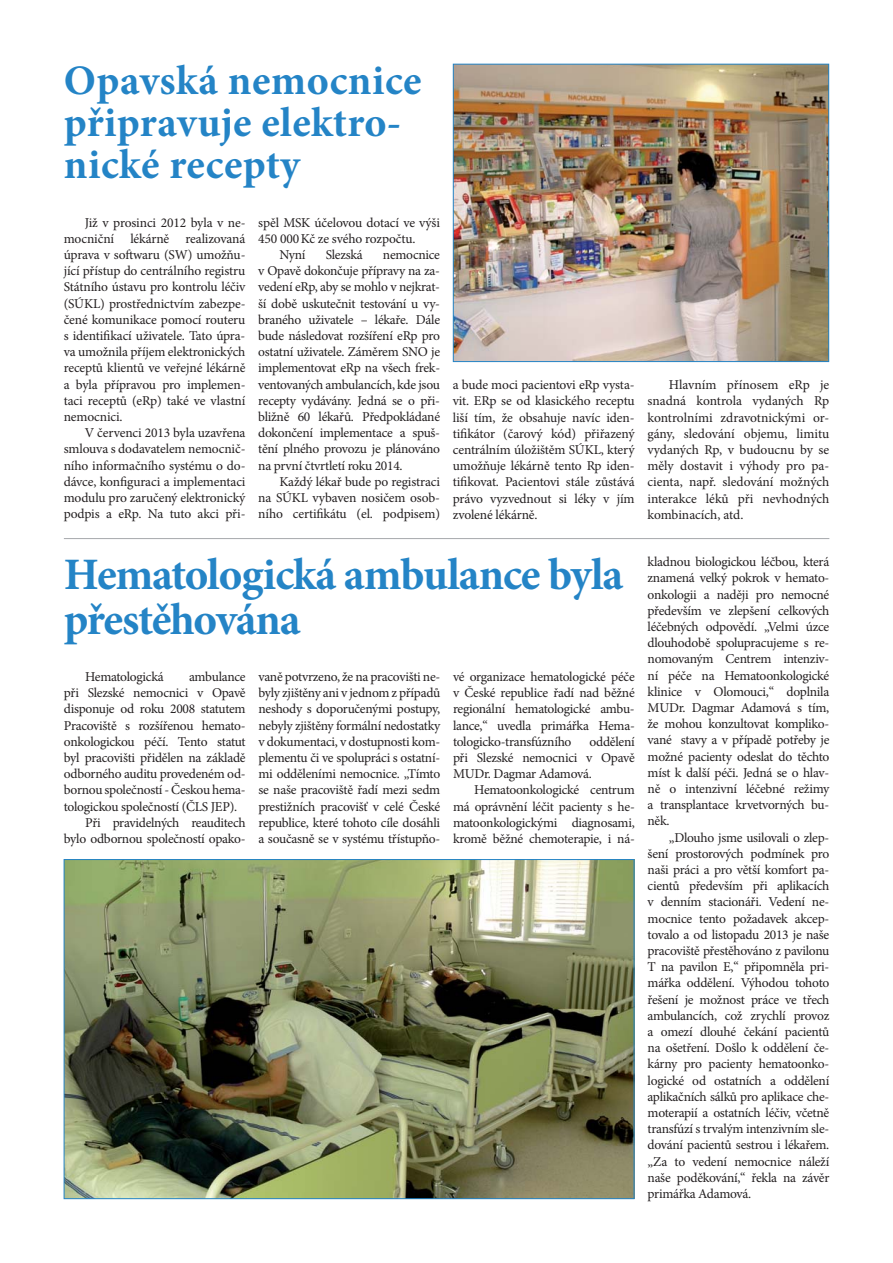
<style>
.page{position:relative;width:893px;height:1263px;background:#fff}
.page>*{position:absolute;margin:0;border:0;box-sizing:border-box;transform-origin:0 0}
.t1{font:700 45px/45px "Minion Pro";letter-spacing:-.025em;color:#2484c6}
.t2{font:700 42px/42px "Minion Pro";letter-spacing:.01em;color:#2484c6}
.t3{font:13.5px/16.2px "Minion Pro";letter-spacing:-.02em;color:#231f20;text-align:justify}
</style>
<div class="page">
<hr style="left:64px;top:538px;width:765px;height:1px;background:#a7a9ac">
<img style="left:455px;top:66px;width:372px;height:294px">
<div style="left:453px;top:64px;width:376px;height:298px;border:1px solid #2484c6"></div>
<img style="left:66px;top:861px;width:566px;height:336px">
<h2 class="t2" style="left:64px;top:64px;width:359px">Opavská nemocnice připravuje elektro&shy;nické recepty</h2>
<p class="t3" style="left:64px;top:215px;width:183px;text-indent:21px">Již v prosinci 2012 byla v ne&shy;mocniční lékárně realizovaná úprava v softwaru (SW) umožňu&shy;jící přístup do centrálního registru Státního ústavu pro kontrolu léčiv (SÚKL) prostřednictvím zabezpe&shy;čené komunikace pomocí routeru s identifikací uživatele. Tato úpra&shy;va umožnila příjem elektronických receptů klientů ve veřejné lékárně a byla přípravou pro implemen&shy;taci receptů (eRp) také ve vlastní nemocnici.</p>
<p class="t3" style="left:64px;top:426px;width:183px;text-indent:21px">V červenci 2013 byla uzavřena smlouva s dodavatelem nemocnič&shy;ního informačního systému o do&shy;dávce, konfiguraci a implementaci modulu pro zaručený elektronický podpis a eRp. Na tuto akci při-</p>
<p class="t3" style="left:258px;top:215px;width:183px">spěl MSK účelovou dotací ve výši</p>
<p class="t3" style="left:258px;top:232px;width:159px">450 000 Kč ze svého rozpočtu.</p>
<p class="t3" style="left:279px;top:248px;width:28px">Nyní</p>
<p class="t3" style="left:326px;top:248px;width:39px">Slezská</p>
<p class="t3" style="left:258px;top:248px;width:183px;text-indent:125px">nemocnice v Opavě dokončuje přípravy na za&shy;vedení eRp, aby se mohlo v nejkrat&shy;ší době uskutečnit testování u vy&shy;braného uživatele – lékaře. Dále bude následovat rozšíření eRp pro ostatní uživatele. Záměrem SNO je implementovat eRp na všech frek&shy;ventovaných ambulancích, kde jsou recepty vydávány. Jedná se o při&shy;bližně 60 lékařů. Předpokládané dokončení implementace a spuš&shy;tění plného provozu je plánováno na první čtvrtletí roku 2014.</p>
<p class="t3" style="left:258px;top:475px;width:183px;text-indent:21px">Každý lékař bude po registraci na SÚKL vybaven nosičem osob&shy;ního certifikátu (el. podpisem)</p>
<p class="t3" style="left:453px;top:378px;width:183px">a bude moci pacientovi eRp vysta&shy;vit. ERp se od klasického receptu liší tím, že obsahuje navíc iden&shy;tifikátor (čarový kód) přiřazený centrálním úložištěm SÚKL, který umožňuje lékárně tento Rp iden&shy;tifikovat. Pacientovi stále zůstává právo vyzvednout si léky v jím zvolené lékárně.</p>
<p class="t3" style="left:647px;top:378px;width:183px;text-indent:21px">Hlavním přínosem eRp je snadná kontrola vydaných Rp kontrolními zdravotnickými or&shy;gány, sledování objemu, limitu vydaných Rp, v budoucnu by se měly dostavit i výhody pro pa&shy;cienta, např. sledování možných interakce léků při nevhodných kombinacích, atd.</p>
<h1 class="t1" style="left:64px;top:556px;width:561px">Hematologická ambulance byla přestěhována</h1>
<p class="t3" style="left:85px;top:670px;width:80px">Hematologická</p>
<p class="t3" style="left:189px;top:670px;width:58px">ambulance</p>
<p class="t3" style="left:64px;top:686px;width:183px">při Slezské nemocnici v Opavě</p>
<p class="t3" style="left:64px;top:702px;width:183px">disponuje od roku 2008 statutem</p>
<p class="t3" style="left:64px;top:718px;width:183px">Pracoviště s rozšířenou hemato-</p>
<p class="t3" style="left:64px;top:735px;width:183px">onkologickou péčí. Tento statut</p>
<p class="t3" style="left:64px;top:751px;width:183px">byl pracovišti přidělen na základě</p>
<p class="t3" style="left:64px;top:767px;width:183px">odborného auditu provedeném od-</p>
<p class="t3" style="left:64px;top:783px;width:183px">bornou společností - Českou hema-</p>
<p class="t3" style="left:64px;top:799px;width:175px">tologickou společností (ČLS JEP).</p>
<p class="t3" style="left:85px;top:816px;width:162px">Při pravidelných reauditech</p>
<p class="t3" style="left:64px;top:832px;width:183px">bylo odbornou společností opako-</p>
<p class="t3" style="left:258px;top:670px;width:183px">vaně potvrzeno, že na pracovišti ne&shy;byly zjištěny ani v jednom z případů neshody s doporučenými postupy, nebyly zjištěny formální nedostatky v dokumentaci, v dostupnosti kom&shy;plementu či ve spolupráci s ostatní&shy;mi odděleními nemocnice. „Tímto se naše pracoviště řadí mezi sedm prestižních pracovišť v celé České republice, které tohoto cíle dosáhli a současně se v systému třístupňo-</p>
<p class="t3" style="left:453px;top:670px;width:183px">vé organizace hematologické péče v České republice řadí nad běžné regionální hematologické ambu&shy;lance,“ uvedla primářka Hema&shy;tologicko-transfúzního</p>
<p class="t3" style="left:453px;top:735px;width:183px;text-indent:136px">oddělení při Slezské nemocnici v Opavě MUDr. Dagmar Adamová.</p>
<p class="t3" style="left:453px;top:783px;width:183px;text-indent:21px">Hematoonkologické centrum má oprávnění léčit pacienty s he&shy;matoonkologickými diagnosami, kromě běžné chemoterapie, i ná-</p>
<p class="t3" style="left:647px;top:555px;width:183px">kladnou biologickou léčbou, která znamená velký pokrok v hemato&shy;onkologii a naději pro nemocné především ve zlepšení celkových léčebných odpovědí. „Velmi úzce dlouhodobě spolupracujeme s re&shy;nomovaným Centrem intenziv&shy;ní péče na Hematoonkologické klinice v Olomouci,“ doplnila MUDr. Dagmar Adamová s tím, že mohou konzultovat kompliko&shy;vané stavy a v případě potřeby je možné pacienty odeslat do těchto míst k další péči. Jedná se o hlav&shy;ně o intenzivní léčebné režimy a transplantace krvetvorných bu&shy;něk.</p>
<p class="t3" style="left:647px;top:830px;width:183px;text-indent:21px">„Dlouho jsme usilovali o zlep&shy;šení prostorových podmínek pro naši práci a pro větší komfort pa&shy;cientů především při aplikacích v denním stacionáři. Vedení ne&shy;mocnice tento požadavek akcep&shy;tovalo a od listopadu 2013 je naše pracoviště přestěhováno z pavilonu T na pavilon E,“ připomněla pri&shy;mářka oddělení. Výhodou tohoto řešení je možnost práce ve třech ambulancích, což zrychlí provoz a omezí dlouhé čekání pacientů na ošetření. Došlo k oddělení če&shy;kárny pro pacienty hematoonko&shy;logické od ostatních a oddělení aplikačních sálků pro aplikace che&shy;moterapií a ostatních léčiv, včetně transfúzí s trvalým intenzivním sle&shy;dování pacientů sestrou i lékařem. „Za to vedení nemocnice náleží naše poděkování,“ řekla na závěr primářka Adamová.</p>
</div>
